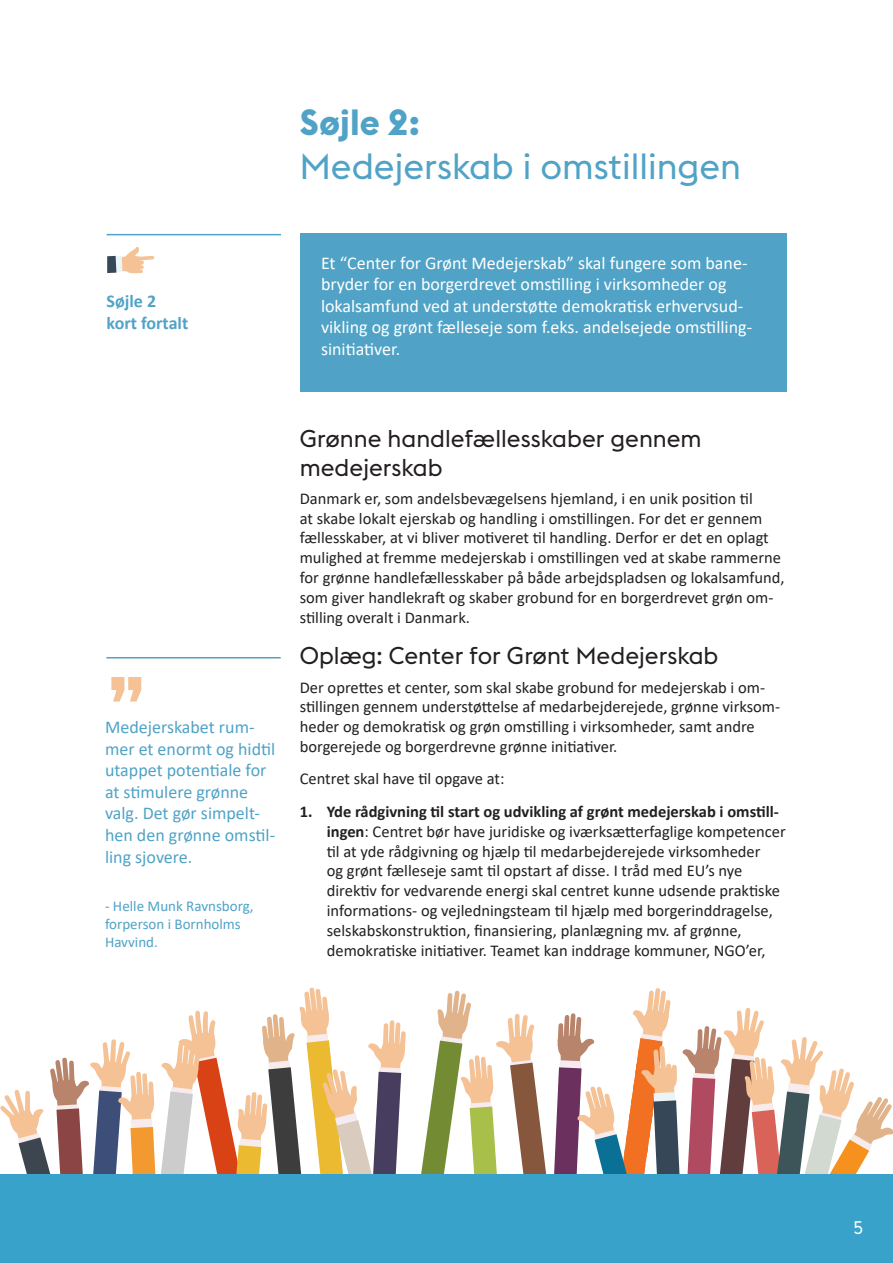
<style>
.page{position:relative;width:893px;height:1263px;background:#fff}
.page>*{position:absolute;margin:0;border:0;box-sizing:border-box;transform-origin:0 0}
.t1{font:700 75px "Euclid Flex";color:#f5c296}
.Main{font:36px/43.2px "Euclid Flex";color:#50a3c6}
.Rubrik_2{font:24px/28.8px "Euclid Flex";color:#231f20}
.Boks{font:18px/21.6px "Calibri";color:#fff}
.t2{font:18px/21.6px "Calibri";color:#50a3c6}
.t3{font:700 18px/21.6px "Calibri";color:#50a3c6}
.t4{font:18px "Euclid Flex";color:#fff}
.Brødtekst{font:16.5px/19.8px "Calibri";color:#231f20}
.t5{font:15px/18px "Calibri";color:#50a3c6}
.s1{font-weight:700}
</style>
<div class="page">
<svg style="left:0;top:987px;width:893px;height:188px"></svg>
<div style="left:0;top:1175px;width:893px;height:88px;background:#38a2ca"></div>
<div style="left:300px;top:234px;width:487px;height:158px;background:#50a3c6"></div>
<hr style="left:107px;top:234px;width:174px;height:1px;background:#50a3c6">
<svg style="left:107px;top:247px;width:47px;height:27px"></svg>
<hr style="left:106px;top:657px;width:175px;height:1px;background:#50a3c6">
<p class="t3" style="left:107px;top:290px;width:83px">Søjle 2 kort fortalt</p>
<p class="Main" style="left:300px;top:101px;width:443px"><span class="s1">Søjle 2:<br></span>Medejerskab i omstillingen</p>
<p class="Boks" style="left:321px;top:251px;width:433px">Et “Center for Grønt Medejerskab” skal fungere som bane&shy;bryder for en borgerdrevet omstilling i virksomheder og lokalsamfund ved at understøtte demokratisk erhvervsud&shy;vikling og grønt fælleseje som f.eks. andelsejede omstilling&shy;sinitiativer.</p>
<p class="t1" style="left:106px;top:660px;width:41px">”</p>
<p class="t2" style="left:105px;top:716px;width:151px">Medejerskabet rum-</p>
<p class="t2" style="left:105px;top:737px;width:172px">mer et enormt og hidtil utappet potentiale for at stimulere grønne valg. Det gør simpelt&shy;hen den grønne omstil&shy;ling sjovere.</p>
<p class="t5" style="left:105px;top:896px;width:150px">- Helle Munk Ravnsborg, forperson i Bornholms<br>Havvind.</p>
<p class="Rubrik_2" style="left:300px;top:424px;width:403px">Grønne handlefællesskaber gennem medejerskab</p>
<p class="Brødtekst" style="left:300px;top:488px;width:486px">Danmark er, som andelsbevægelsens hjemland, i en unik position til<br>at skabe lokalt ejerskab og handling i omstillingen. For det er gennem fællesskaber, at vi bliver motiveret til handling. Derfor er det en oplagt mulighed at fremme medejerskab i omstillingen ved at skabe rammerne for grønne handlefællesskaber på både arbejdspladsen og lokalsamfund, som giver handlekraft og skaber grobund for en borgerdrevet grøn om&shy;stilling overalt i Danmark.</p>
<p class="Rubrik_2" style="left:300px;top:641px;width:420px">Oplæg: Center for Grønt Medejerskab</p>
<p class="Brødtekst" style="left:300px;top:677px;width:482px">Der oprettes et center, som skal skabe grobund for medejerskab i om&shy;stillingen gennem understøttelse af medarbejderejede, grønne virksom&shy;heder og demokratisk og grøn omstilling i virksomheder, samt andre borgerejede og borgerdrevne grønne initiativer.</p>
<p class="Brødtekst" style="left:300px;top:769px;width:206px">Centret skal have til opgave at:</p>
<p class="Brødtekst" style="left:327px;top:801px;width:460px;text-indent:-27px"><span class="s1">1. Yde rådgivning til start og udvikling af grønt medejerskab i omstill&shy;ingen</span>: Centret bør have juridiske og iværksætterfaglige kompetencer til at yde rådgivning og hjælp til medarbejderejede virksomheder<br>og grønt fælleseje samt til opstart af disse. I tråd med EU’s nye direktiv for vedvarende energi skal centret kunne udsende praktiske informations- og vejledningsteam til hjælp med borgerinddragelse, selskabskonstruktion, finansiering, planlægning mv. af grønne, demokratiske initiativer. Teamet kan inddrage kommuner, NGO’er,</p>
<p class="t4" style="left:853px;top:1217px;width:11px">5</p>
</div>
